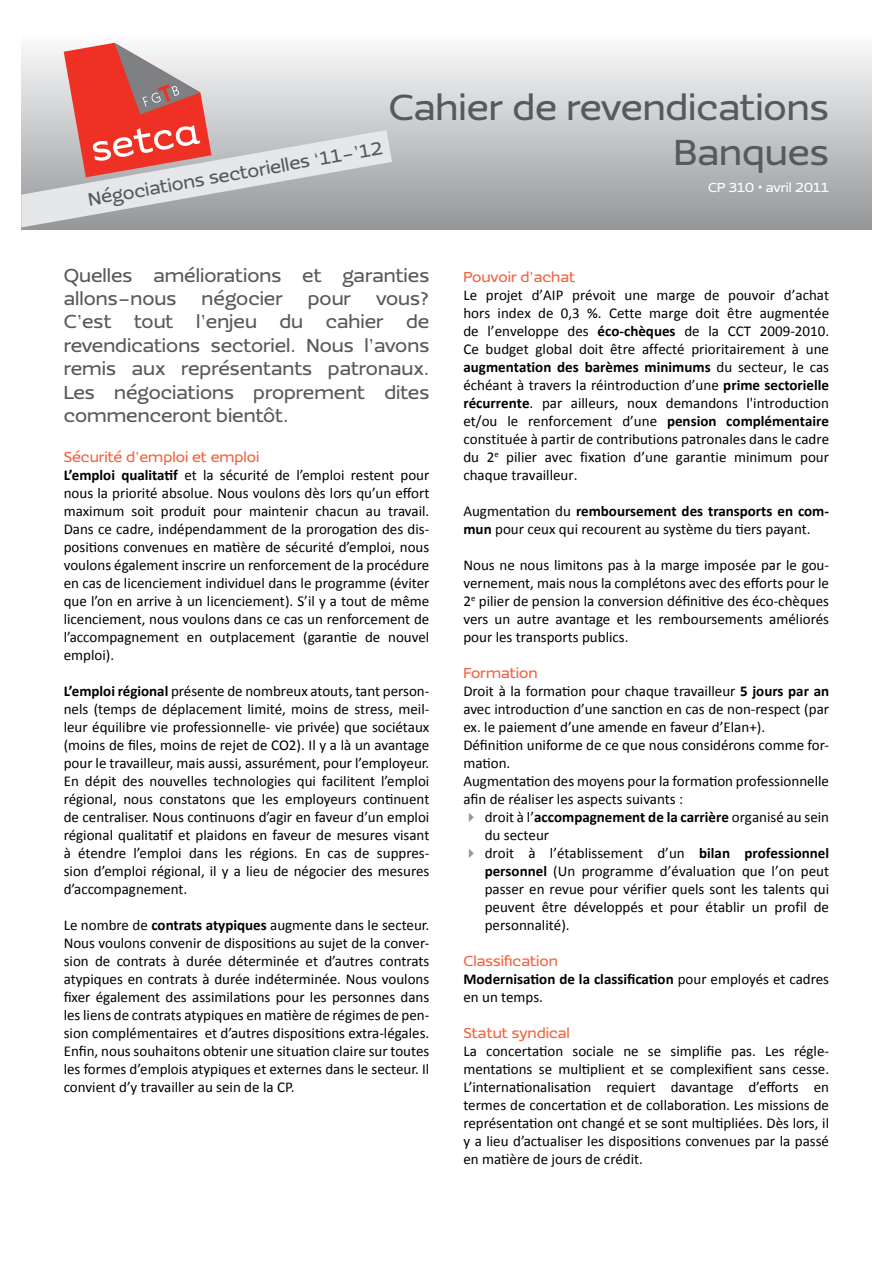
<style>
.page{position:relative;width:893px;height:1263px;background:#fff}
.page>*{position:absolute;margin:0;border:0;box-sizing:border-box;transform-origin:0 0}
.t1{font:500 37.5px "Ezzo";color:#58595b}
.Intro{font:500 19.5px/23.4px "Ezzo";color:#58595b}
.t2{font:500 18.9px "Ezzo";color:#58595b}
.bullet_list{font:15px/18px "Calibri";color:#000;text-align:justify}
.Subtitle{font:500 15px "Ezzo";color:#f26341}
.t3{font:700 15px/18px "Calibri";color:#000}
.t4{font:500 13.5px "Ezzo";color:#fff}
.s1{font-weight:700}
.s2{font-weight:400}
</style>
<div class="page">
<div style="left:21px;top:34px;width:851px;height:196px;background:linear-gradient(to bottom,#fcfcfd,#949699)"></div>
<svg style="left:21px;top:43px;width:371px;height:184px;background:#d1b5b4"></svg>
<svg style="left:759px;top:185px;width:19px;height:8px"></svg>
<p class="t1" style="left:389px;top:83px;width:442px">Cahier de revendications</p>
<p class="t1" style="left:674px;top:128px;width:157px">Banques</p>
<p class="t4" style="left:708px;top:179px;width:122px">CP 310 avril 2011</p>
<p class="t2" style="left:86px;top:188px;width:300px;rotate:-10deg">Négociations sectorielles ‘11-’12</p>
<p class="Intro" style="left:64px;top:263px;width:367px">Quelles améliorations et garanties allons-nous</p>
<p class="Intro" style="left:202px;top:287px;width:83px">négocier</p>
<p class="Intro" style="left:308px;top:287px;width:45px">pour</p>
<p class="Intro" style="left:64px;top:287px;width:367px;text-align:justify;text-indent:312px">vous?<br>C’est tout l’enjeu du cahier de revendications sectoriel. Nous l’avons remis aux représentants patronaux.<br>Les négociations proprement dites commenceront bientôt.</p>
<p class="Subtitle" style="left:64px;top:447px;width:197px">Sécurité d’emploi et emploi</p>
<p class="bullet_list" style="left:64px;top:466px;width:367px"><span class="s1">L’emploi qualitatif</span> et la sécurité de l’emploi restent pour nous la priorité absolue. Nous voulons dès lors qu’un effort maximum soit produit pour maintenir chacun au travail.<br>Dans ce cadre, indépendamment de la prorogation des dis&shy;positions convenues en matière de sécurité d’emploi, nous voulons également inscrire un renforcement de la procédure en cas de licenciement individuel dans le programme (éviter que l’on en arrive à un licenciement). S’il y a tout de même licenciement, nous voulons dans ce cas un renforcement de l’accompagnement en outplacement (garantie de nouvel emploi).</p>
<p class="bullet_list" style="left:64px;top:682px;width:367px"><span class="s1">L’emploi régional</span> présente de nombreux atouts, tant person&shy;nels (temps de déplacement limité, moins de stress, meil&shy;leur équilibre vie professionnelle- vie privée) que sociétaux (moins de files, moins de rejet de CO2). Il y a là un avantage pour le travailleur, mais aussi, assurément, pour l’employeur.</p>
<p class="bullet_list" style="left:64px;top:772px;width:367px">En dépit des nouvelles technologies qui facilitent l’emploi régional, nous constatons que les employeurs continuent de centraliser. Nous continuons d’agir en faveur d’un emploi régional qualitatif et plaidons en faveur de mesures visant à étendre l’emploi dans les régions. En cas de suppres&shy;sion d’emploi régional, il y a lieu de négocier des mesures d’accompagnement.</p>
<p class="bullet_list" style="left:64px;top:916px;width:367px">Le nombre de <span class="s1">contrats atypiques</span> augmente dans le secteur.<br>Nous voulons convenir de dispositions au sujet de la conver&shy;sion de contrats à durée déterminée et d’autres contrats atypiques en contrats à durée indéterminée. Nous voulons fixer également des assimilations pour les personnes dans les liens de contrats atypiques en matière de régimes de pen&shy;sion complémentaires et d’autres dispositions extra-légales.</p>
<p class="bullet_list" style="left:64px;top:1042px;width:367px">Enfin, nous souhaitons obtenir une situation claire sur toutes les formes d’emplois atypiques et externes dans le secteur. Il convient d’y travailler au sein de la CP.</p>
<p class="Subtitle" style="left:463px;top:267px;width:113px">Pouvoir d’achat</p>
<p class="bullet_list" style="left:463px;top:286px;width:367px">Le projet d’AIP prévoit une marge de pouvoir d’achat hors index de 0,3 %. Cette marge doit être augmentée de l’enveloppe des <span class="s1">éco-chèques</span> de la CCT 2009-2010.<br>Ce budget global doit être affecté prioritairement à une <span class="s1">augmentation des barèmes minimums</span> du secteur, le cas échéant à travers la réintroduction d’une <span class="s1">prime sectorielle récurrente</span>. par ailleurs, noux demandons l'introduction et/ou le renforcement d’une <span class="s1">pension complémentaire </span>constituée à partir de contributions patronales dans le cadre du 2<sup>e</sup> pilier avec fixation d’une garantie minimum pour chaque travailleur.</p>
<p class="bullet_list" style="left:463px;top:502px;width:367px">Augmentation du <span class="s1">remboursement des transports en com&shy;mun</span> pour ceux qui recourent au système du tiers payant.</p>
<p class="bullet_list" style="left:463px;top:556px;width:367px">Nous ne nous limitons pas à la marge imposée par le gou&shy;vernement, mais nous la complétons avec des efforts pour le 2<sup>e</sup> pilier de pension la conversion définitive des éco-chèques vers un autre avantage et les remboursements améliorés pour les transports publics.</p>
<p class="Subtitle" style="left:463px;top:663px;width:76px">Formation</p>
<p class="bullet_list" style="left:463px;top:682px;width:367px">Droit à la formation pour chaque travailleur <span class="s1">5 jours par an </span>avec introduction d’une sanction en cas de non-respect (par ex. le paiement d’une amende en faveur d’Elan+).</p>
<p class="bullet_list" style="left:463px;top:736px;width:367px">Définition uniforme de ce que nous considérons comme for&shy;mation.</p>
<p class="bullet_list" style="left:463px;top:772px;width:367px">Augmentation des moyens pour la formation professionnelle afin de réaliser les aspects suivants :</p>
<p class="bullet_list" style="left:485px;top:808px;width:346px">droit à l’<span class="s1">accompagnement de la carrière</span> organisé au sein du secteur</p>
<p class="bullet_list" style="left:485px;top:844px;width:346px">droit à l’établissement d’un <span class="s1">bilan professionnel personnel</span> (Un programme d’évaluation que l’on peut passer en revue pour vérifier quels sont les talents qui peuvent être développés et pour établir un profil de personnalité).</p>
<p class="Subtitle" style="left:463px;top:951px;width:96px">Classification</p>
<p class="t3" style="left:463px;top:970px;width:367px">Modernisation de la classification <span class="s2">pour employés et cadres en un temps.</span></p>
<p class="Subtitle" style="left:463px;top:1023px;width:108px">Statut syndical</p>
<p class="bullet_list" style="left:463px;top:1042px;width:367px">La concertation sociale ne se simplifie pas. Les régle&shy;mentations se multiplient et se complexifient sans cesse.<br>L’internationalisation requiert davantage d’efforts en termes de concertation et de collaboration. Les missions de représentation ont changé et se sont multipliées. Dès lors, il y a lieu d’actualiser les dispositions convenues par la passé en matière de jours de crédit.</p>
</div>
